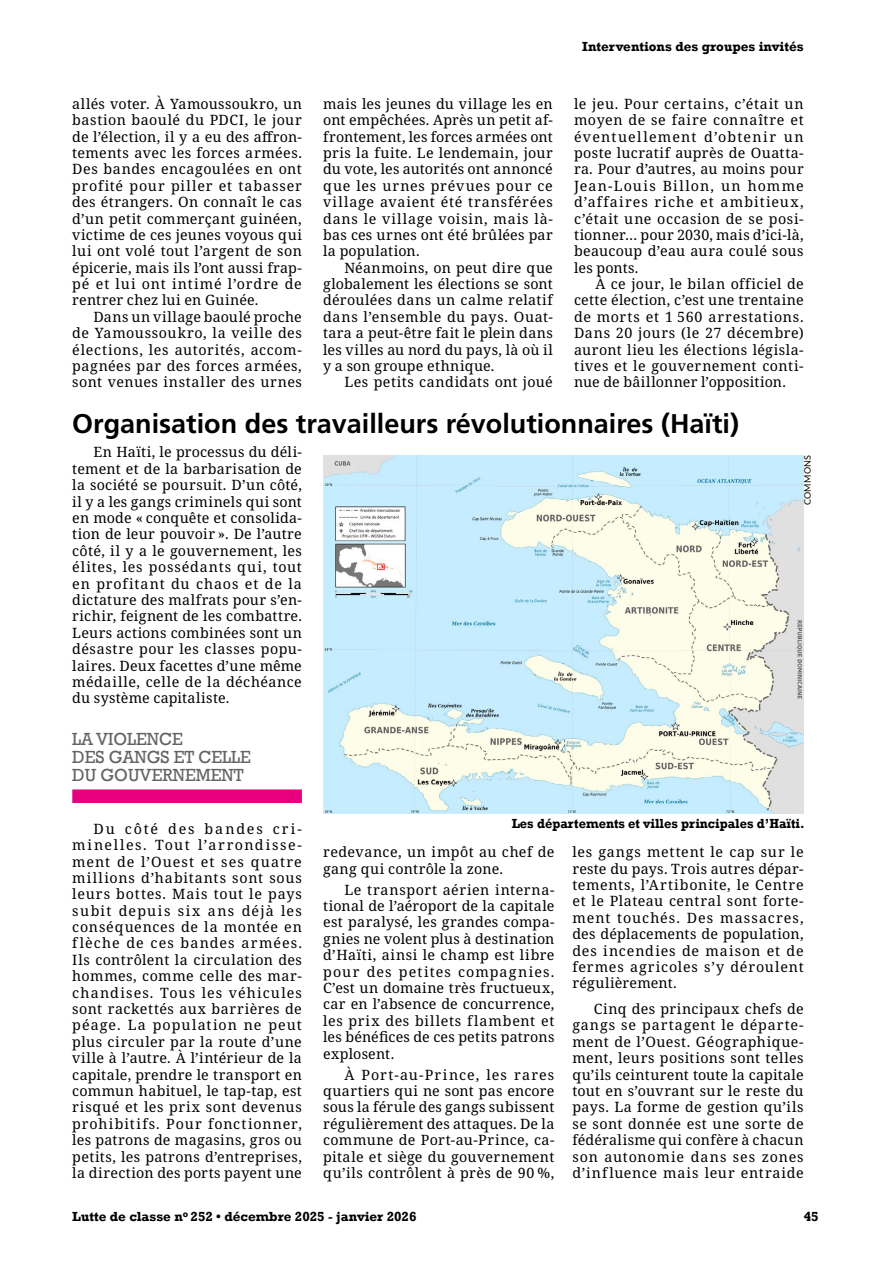
<style>
.page{position:relative;width:893px;height:1263px;background:#fff}
.page>*{position:absolute;margin:0;border:0;box-sizing:border-box;transform-origin:0 0}
.t1{font:700 27px "Frutiger LT Pro";color:#000}
.t2{font:18px/18px "Rockwell";color:#646363;scale:.95 1}
.t3{font:14.25px/16.4px "Noto Serif";letter-spacing:.03em;color:#000;text-align:justify}
.t4{font:700 13.5px "Rockwell";color:#000}
.t5{font:700 13.5px "Rockwell";color:#000;scale:.95 1}
.t6{font:9px "Lato";letter-spacing:.025em;color:#000}
</style>
<div class="page">
<div style="left:72px;top:789px;width:230px;height:14px;background:#e6007d"></div>
<img style="left:323px;top:455px;width:481px;height:359px">
<p class="t4" style="left:582px;top:39px;width:223px">Interventions des groupes invités</p>
<p class="t3" style="left:72px;top:96px;width:231px">allés voter. À Yamoussoukro, un bastion baoulé du PDCI, le jour de l’élection, il y a eu des affron&shy;tements avec les forces armées.<br>Des bandes encagoulées en ont profité pour piller et tabasser des étrangers. On connaît le cas d’un petit commerçant guinéen, victime de ces jeunes voyous qui lui ont volé tout l’argent de son épicerie, mais ils l’ont aussi frap&shy;pé et lui ont intimé l’ordre de rentrer chez lui en Guinée.</p>
<p class="t3" style="left:72px;top:309px;width:231px;text-indent:21px">Dans un village baoulé proche de Yamoussoukro, la veille des élections, les autorités, accom&shy;pagnées par des forces armées, sont venues installer des urnes</p>
<p class="t3" style="left:574px;top:96px;width:231px">le jeu. Pour certains, c’était un moyen de se faire connaître et éventuellement d’obtenir un poste lucratif auprès de Ouatta&shy;ra. Pour d’autres, au moins pour Jean-Louis Billon, un homme d’affaires riche et ambitieux, c’était une occasion de se posi&shy;tionner… pour 2030, mais d’ici-là, beaucoup d’eau aura coulé sous les ponts.</p>
<p class="t3" style="left:574px;top:276px;width:231px;text-indent:21px">À ce jour, le bilan officiel de cette élection, c’est une trentaine de morts et 1 560 arrestations.<br>Dans 20 jours (le 27 décembre) auront lieu les élections législa&shy;tives et le gouvernement conti&shy;nue de bâillonner l’opposition.</p>
<h1 class="t1" style="left:72px;top:407px;width:668px">Organisation des travailleurs révolutionnaires (Haïti)</h1>
<p class="t3" style="left:72px;top:445px;width:231px;text-indent:21px">En Haïti, le processus du déli&shy;tement et de la barbarisation de la société se poursuit. D’un côté, il y a les gangs criminels qui sont en mode « conquête et consolida&shy;tion de leur pouvoir ». De l’autre côté, il y a le gouvernement, les élites, les possédants qui, tout en profitant du chaos et de la dictature des malfrats pour s’en&shy;richir, feignent de les combattre.<br>Leurs actions combinées sont un désastre pour les classes popu&shy;laires. Deux facettes d’une même médaille, celle de la déchéance du système capitaliste.</p>
<p class="t2" style="left:72px;top:730px;width:189px">LA VIOLENCE<br>DES GANGS ET CELLE<br>DU GOUVERNEMENT</p>
<p class="t3" style="left:323px;top:96px;width:231px">mais les jeunes du village les en ont empêchées. Après un petit af&shy;frontement, les forces armées ont pris la fuite. Le lendemain, jour du vote, les autorités ont annoncé que les urnes prévues pour ce village avaient été transférées dans le village voisin, mais là&shy;bas ces urnes ont été brûlées par la population.</p>
<p class="t3" style="left:323px;top:260px;width:231px;text-indent:21px">Néanmoins, on peut dire que globalement les élections se sont déroulées dans un calme relatif dans l’ensemble du pays. Ouat&shy;tara a peut-être fait le plein dans les villes au nord du pays, là où il y a son groupe ethnique.</p>
<p class="t3" style="left:344px;top:374px;width:210px">Les petits candidats ont joué</p>
<p class="t6" style="left:801px;top:505px;width:52px;rotate:-90deg">COMMONS</p>
<p class="t3" style="left:72px;top:821px;width:231px;text-indent:21px">Du côté des bandes cri&shy;minelles. Tout l’arrondisse&shy;ment de l’Ouest et ses quatre millions d’habitants sont sous leurs bottes. Mais tout le pays subit depuis six ans déjà les conséquences de la montée en flèche de ces bandes armées.<br>Ils contrôlent la circulation des hommes, comme celle des mar&shy;chandises. Tous les véhicules sont rackettés aux barrières de péage. La population ne peut plus circuler par la route d’une ville à l’autre. À l’intérieur de la capitale, prendre le transport en commun habituel, le tap-tap, est risqué et les prix sont devenus prohibitifs. Pour fonctionner, les patrons de magasins, gros ou petits, les patrons d’entreprises, la direction des ports payent une</p>
<p class="t5" style="left:512px;top:815px;width:310px">Les départements et villes principales d’Haïti.</p>
<p class="t3" style="left:323px;top:844px;width:233px">redevance, un impôt au chef de gang qui contrôle la zone.</p>
<p class="t3" style="left:323px;top:882px;width:233px;text-indent:21px">Le transport aérien interna&shy;tional de l’aéroport de la capitale est paralysé, les grandes compa&shy;gnies ne volent plus à destination d’Haïti, ainsi le champ est libre pour des petites compagnies.<br>C’est un domaine très fructueux, car en l’absence de concurrence, les prix des billets flambent et les bénéfices de ces petits patrons explosent.</p>
<p class="t3" style="left:323px;top:1067px;width:233px;text-indent:21px">À Port-au-Prince, les rares quartiers qui ne sont pas encore sous la férule des gangs subissent régulièrement des attaques. De la commune de Port-au-Prince, ca&shy;pitale et siège du gouvernement qu’ils contrôlent à près de 90 %,</p>
<p class="t3" style="left:572px;top:844px;width:233px">les gangs mettent le cap sur le reste du pays. Trois autres dépar&shy;tements, l’Artibonite, le Centre et le Plateau central sont forte&shy;ment touchés. Des massacres, des déplacements de population, des incendies de maison et de fermes agricoles s’y déroulent régulièrement.</p>
<p class="t3" style="left:572px;top:1001px;width:233px;text-indent:21px">Cinq des principaux chefs de gangs se partagent le départe&shy;ment de l’Ouest. Géographique&shy;ment, leurs positions sont telles qu’ils ceinturent toute la capitale tout en s’ouvrant sur le reste du pays. La forme de gestion qu’ils se sont donnée est une sorte de fédéralisme qui confère à chacun son autonomie dans ses zones d’influence mais leur entraide</p>
<p class="t4" style="left:72px;top:1208px;width:346px">Lutte de classe n<sup>o</sup> 252 • décembre 2025 - janvier 2026</p>
<p class="t4" style="left:804px;top:1208px;width:16px">45</p>
</div>
